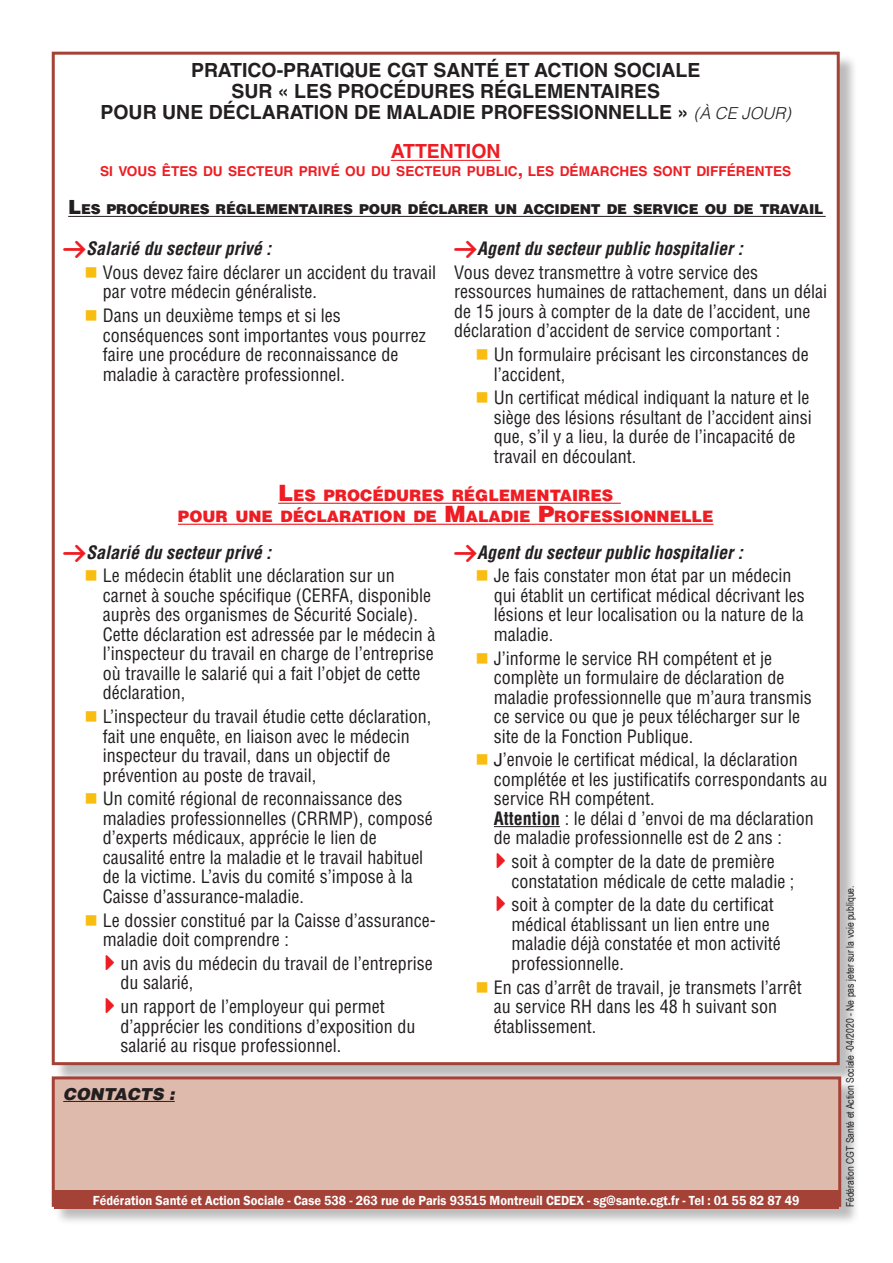
<style>
.page{position:relative;width:893px;height:1263px;background:#fff}
.page>*{position:absolute;margin:0;border:0;box-sizing:border-box;transform-origin:0 0}
.txt_courant{font:700 19.5px/21px "Helvetica LT Std";color:#231f20;text-align:center}
.txt_courant-2{font:700 19.5px "Helvetica LT Std";color:#ee1d23}
.txt_courant-3{font:condensed 18px/19.5px "Helvetica LT Std";color:#231f20}
.txt_courant-4{font:italic 700 condensed 18px "Helvetica LT Std";color:#231f20}
.accroche_black{font:italic 900 16.5px "Helvetica LT Std";color:#231f20}
.txt_courant-5{font:900 15.75px/21px "Helvetica LT Std";color:#ee1d23;text-align:center}
.txt_courant-6{font:700 13.65px "Helvetica LT Std";color:#ee1d23}
.txt_courant-7{font:900 13.65px "Helvetica LT Std";letter-spacing:-.015em;color:#231f20}
.txt_courant-8{font:600 13.5px "Franklin Gothic";color:#fff;scale:.93 1}
.t1{font:10.5px "Arial Narrow";color:#231f20}
.s1{font-weight:300;font-style:italic;font-size:16.5px}
.s2{font-size:19.5px}
.s3{font-family:"Arrowstfb";font-weight:400;font-style:normal;font-stretch:normal;color:#ee1d23}
.s4{color:#f9bd10}
.s5{font-size:22.5px}
.s6{font-family:"Arrowstfb";font-stretch:normal;color:#ee1d23}
.s7{font-stretch:normal}
.s8{font-weight:700}
</style>
<div class="page">
<div style="left:54px;top:54px;width:804px;height:1030px;background:#231f20;opacity:.3"></div>
<div style="left:53px;top:53px;width:785px;height:1011px;background:#fff"></div>
<hr style="left:391px;top:160px;width:110px;height:1px;background:#ee1d23">
<hr style="left:68px;top:216px;width:758px;height:1px;background:#231f20">
<hr style="left:278px;top:503px;width:343px;height:1px;background:#ee1d23">
<hr style="left:178px;top:524px;width:535px;height:1px;background:#ee1d23">
<hr style="left:494px;top:826px;width:66px;height:1px;background:#231f20">
<div style="left:54px;top:1079px;width:806px;height:146px;background:#231f20;opacity:.3"></div>
<div style="left:53px;top:1078px;width:787px;height:127px;background:#debaad"></div>
<hr style="left:63px;top:1101px;width:112px;height:1px;background:#231f20">
<div style="left:52px;top:1076px;width:789px;height:131px;border:3px solid #a44237"></div>
<div style="left:54px;top:1191px;width:785px;height:18px;background:#a44237"></div>
<p class="txt_courant" style="left:100px;top:59px;width:692px">PRATICO-PRATIQUE CGT SANTÉ ET ACTION SOCIALE<br>SUR « LES PROCÉDURES RÉGLEMENTAIRES<br>POUR UNE DÉCLARATION DE MALADIE PROFESSIONNELLE » <span class="s1">(À CE JOUR)</span></p>
<p class="txt_courant-2" style="left:391px;top:140px;width:111px">ATTENTION</p>
<p class="txt_courant-6" style="left:100px;top:163px;width:573px">SI VOUS ÊTES DU SECTEUR PRIVÉ OU DU SECTEUR PUBLIC<span class="s2">,</span> LES DÉMARCHES SONT</p>
<p class="txt_courant-6" style="left:696px;top:163px;width:59px">DIFFÉRENTE</p>
<p class="txt_courant-6" style="left:782px;top:163px;width:11px">S</p>
<p class="txt_courant-7" style="left:68px;top:201px;width:755px"><span class="s2">L</span>ES PROCÉDURES RÉGLEMENTAIRES POUR DÉCLARER UN ACCIDENT DE SERVICE OU DE TRAVAIL</p>
<p class="txt_courant-4" style="left:63px;top:237px;width:209px"><span class="s3">E</span>Salarié du secteur privé :</p>
<p class="txt_courant-3" style="left:103px;top:263px;width:335px;text-indent:-18px"><span class="s4">■</span> Vous devez faire déclarer un accident du travail par votre médecin généraliste.</p>
<p class="txt_courant-3" style="left:103px;top:306px;width:324px;text-indent:-18px"><span class="s4">■</span> Dans un deuxième temps et si les conséquences sont importantes vous pourrez faire une procédure de reconnaissance de maladie à caractère professionnel.</p>
<p class="txt_courant-4" style="left:454px;top:237px;width:290px"><span class="s3">E</span>Agent du secteur public hospitalier :</p>
<p class="txt_courant-3" style="left:454px;top:263px;width:374px">Vous devez transmettre à votre service des ressources humaines de rattachement, dans un délai de 15 jours à compter de la date de l’accident, une déclaration d’accident de service comportant :</p>
<p class="txt_courant-3" style="left:494px;top:345px;width:316px;text-indent:-18px"><span class="s4">■</span> Un formulaire précisant les circonstances de l’accident,</p>
<p class="txt_courant-3" style="left:494px;top:388px;width:319px;text-indent:-18px"><span class="s4">■</span> Un certificat médical indiquant la nature et le siège des lésions résultant de l’accident ainsi que, s’il y a lieu, la durée de l’incapacité de travail en découlant.</p>
<p class="txt_courant-5" style="left:178px;top:484px;width:537px"><span class="s5">L</span>ES PROCÉDURES RÉGLEMENTAIRES<br>POUR UNE DÉCLARATION DE <span class="s5">M</span>ALADIE <span class="s5">P</span>ROFESSIONNELLE</p>
<p class="txt_courant-4" style="left:63px;top:541px;width:209px"><span class="s3">E</span>Salarié du secteur privé :</p>
<p class="txt_courant-3" style="left:103px;top:566px;width:334px;text-indent:-18px"><span class="s4">■</span> Le médecin établit une déclaration sur un carnet à souche spécifique (CERFA, disponible auprès des organismes de Sécurité Sociale).<br>Cette déclaration est adressée par le médecin à l’inspecteur du travail en charge de l’entreprise où travaille le salarié qui a fait l’objet de cette déclaration,</p>
<p class="txt_courant-3" style="left:103px;top:707px;width:330px;text-indent:-18px"><span class="s4">■</span> L’inspecteur du travail étudie cette déclaration, fait une enquête, en liaison avec le médecin inspecteur du travail, dans un objectif de prévention au poste de travail,</p>
<p class="txt_courant-3" style="left:103px;top:789px;width:331px;text-indent:-18px"><span class="s4">■</span> Un comité régional de reconnaissance des maladies professionnelles (CRRMP), composé d’experts médicaux, apprécie le lien de causalité entre la maladie et le travail habituel de la victime. L’avis du comité s’impose à la Caisse d’assurance-maladie.</p>
<p class="txt_courant-3" style="left:103px;top:910px;width:334px;text-indent:-18px"><span class="s4">■</span> Le dossier constitué par la Caisse d’assurance&shy;maladie doit comprendre :</p>
<p class="txt_courant-3" style="left:121px;top:953px;width:314px;text-indent:-15px"><span class="s6">N</span> un avis du médecin du travail de l’entreprise du salarié,</p>
<p class="txt_courant-3" style="left:121px;top:997px;width:296px;text-indent:-15px"><span class="s6">N</span> un rapport de l’employeur qui permet d’apprécier les conditions d’exposition du salarié au risque professionnel.</p>
<p class="txt_courant-4" style="left:454px;top:541px;width:290px"><span class="s3">E</span>Agent du secteur public hospitalier :</p>
<p class="txt_courant-3" style="left:494px;top:566px;width:312px;text-indent:-18px"><span class="s4">■</span> Je fais constater mon état par un médecin qui établit un certificat médical décrivant les lésions et leur localisation ou la nature de la maladie.</p>
<p class="txt_courant-3" style="left:494px;top:648px;width:319px;text-indent:-18px"><span class="s4">■</span> J’informe le service RH compétent et je complète un formulaire de déclaration de maladie professionnelle que m’aura transmis ce service ou que je peux télécharger sur le site de la Fonction Publique.</p>
<p class="txt_courant-3" style="left:494px;top:750px;width:335px;text-indent:-18px"><span class="s4">■</span> <span class="s7">J</span>’envoie le certificat médical, la déclaration complétée et les justificatifs correspondants au service RH compétent.<br><span class="s8">Attention</span> : le délai d ’envoi de ma déclaration de maladie professionnelle est de 2 ans :</p>
<p class="txt_courant-3" style="left:511px;top:852px;width:284px;text-indent:-15px"><span class="s6">N</span> soit à compter de la date de première constatation médicale de cette maladie ;</p>
<p class="txt_courant-3" style="left:511px;top:895px;width:271px;text-indent:-15px"><span class="s6">N</span> soit à compter de la date du certificat médical établissant un lien entre une maladie déjà constatée et mon activité professionnelle.</p>
<p class="txt_courant-3" style="left:494px;top:977px;width:309px;text-indent:-18px"><span class="s4">■</span> En cas d’arrêt de travail, je transmets l’arrêt au service RH dans les 48 h suivant son établissement.</p>
<p class="accroche_black" style="left:63px;top:1083px;width:113px">CONTACTS :</p>
<p class="txt_courant-8" style="left:93px;top:1192px;width:761px">Fédération Santé et Action Sociale - Case 538 - 263 rue de Paris 93515 Montreuil CEDEX - sg@sante.cgt.fr - Tel : 01 55 82 87 49</p>
<p class="t1" style="left:842px;top:1207px;width:323px;rotate:-90deg">Fédération CGT Santé et Action Sociale -04/2020 - Ne pas jeter sur la voie publique.</p>
</div>
